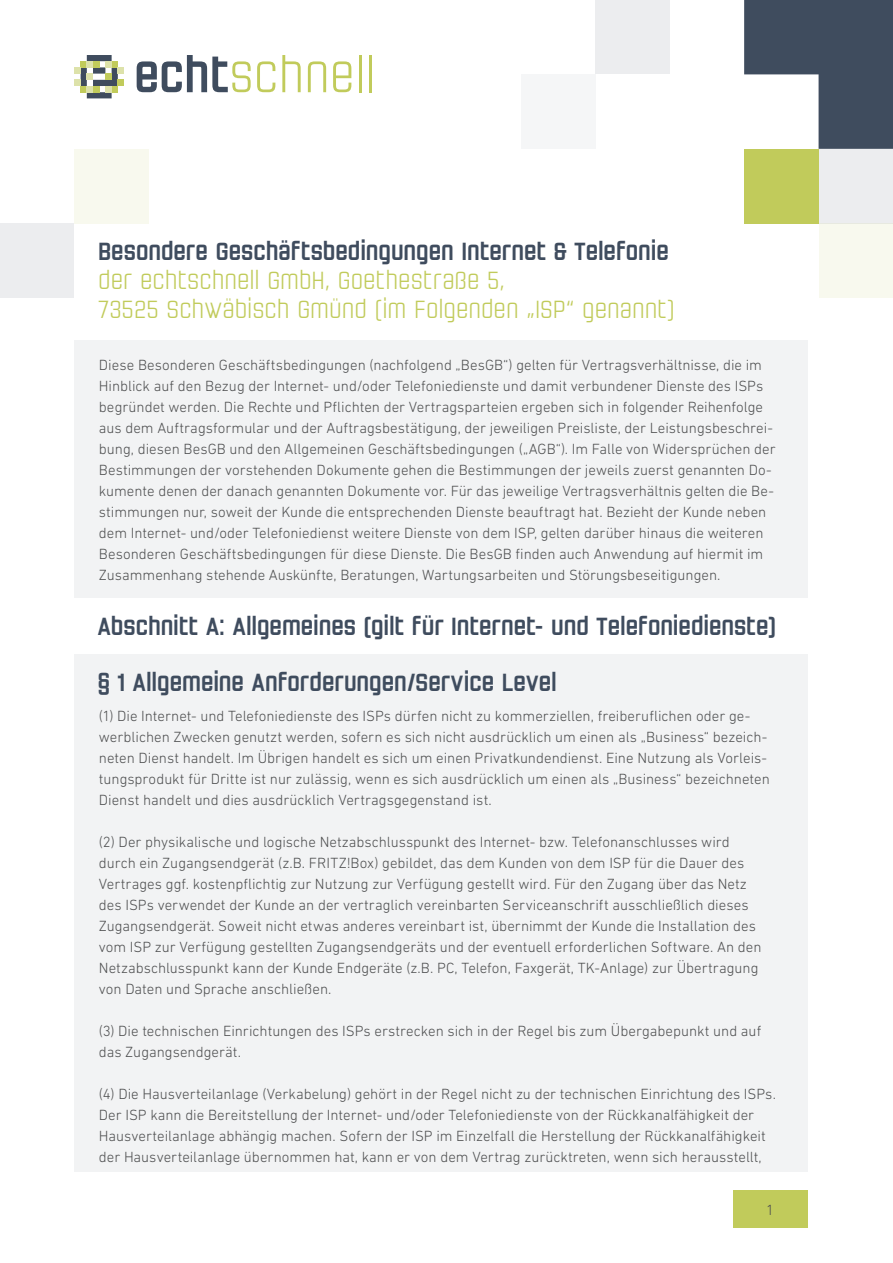
<style>
.page{position:relative;width:893px;height:1263px;background:#fff}
.page>*{position:absolute;margin:0;border:0;box-sizing:border-box;transform-origin:0 0}
.t1{font:900 24px "Necia";letter-spacing:-.005em;color:#3f4c5e}
.t2{font:24px/28.8px "Necia";letter-spacing:-.005em;color:#c1cb5b}
.t3{font:300 15px/21px "DIN Next LT Pro";color:#4e4f50}
</style>
<div class="page">
<div style="left:733px;top:1191px;width:75px;height:37px;background:#c1cb5b"></div>
<div style="left:74px;top:149px;width:75px;height:74px;background:#f8f9ee"></div>
<div style="left:0;top:223px;width:74px;height:75px;background:#ecedef"></div>
<svg style="left:744px;top:0;width:149px;height:149px"></svg>
<div style="left:819px;top:149px;width:74px;height:74px;background:#ecedef"></div>
<div style="left:819px;top:223px;width:74px;height:75px;background:#f8f9ee"></div>
<div style="left:744px;top:149px;width:75px;height:74px;background:#c1cb5b"></div>
<div style="left:595px;top:0;width:75px;height:74px;background:#ecedef"></div>
<div style="left:521px;top:74px;width:74px;height:75px;background:#f5f6f7"></div>
<svg style="left:81px;top:55px;width:43px;height:43px"></svg>
<div style="left:74px;top:67px;width:7px;height:7px;background:#dde2aa"></div>
<div style="left:118px;top:67px;width:6px;height:7px;background:#dde2aa"></div>
<div style="left:74px;top:80px;width:7px;height:6px;background:#dde2aa"></div>
<div style="left:105px;top:61px;width:7px;height:6px;background:#dde2aa"></div>
<div style="left:105px;top:86px;width:7px;height:6px;background:#dde2aa"></div>
<svg style="left:137px;top:55px;width:114px;height:37px"></svg>
<svg style="left:257px;top:61px;width:18px;height:31px"></svg>
<svg style="left:282px;top:55px;width:19px;height:37px"></svg>
<svg style="left:308px;top:61px;width:18px;height:31px"></svg>
<svg style="left:333px;top:61px;width:18px;height:31px"></svg>
<hr style="left:359px;top:55px;width:2px;height:37px;background:#c1cb5b">
<hr style="left:369px;top:55px;width:3px;height:37px;background:#c1cb5b">
<div style="left:74px;top:341px;width:734px;height:257px;background:#f2f3f4"></div>
<div style="left:74px;top:654px;width:734px;height:518px;background:#f2f3f4"></div>
<h1 class="t1" style="left:98px;top:237px;width:572px">Besondere Geschäftsbedingungen Internet &amp; Telefonie</h1>
<h1 class="t2" style="left:98px;top:266px;width:578px">der echtschnell GmbH, Goethestraße 5,<br>73525 Schwäbisch Gmünd (im Folgenden „ISP“ genannt)</h1>
<p class="t3" style="left:99px;top:354px;width:678px">Diese Besonderen Geschäftsbedingungen (nachfolgend „BesGB“) gelten für Vertragsverhältnisse, die im Hinblick auf den Bezug der Internet- und/oder Telefoniedienste und damit verbundener Dienste des ISPs begründet werden. Die Rechte und Pflichten der Vertragsparteien ergeben sich in folgender Reihenfolge aus dem Auftragsformular und der Auftragsbestätigung, der jeweiligen Preisliste, der Leistungsbeschrei&shy;bung, diesen BesGB und den Allgemeinen Geschäftsbedingungen („AGB“). Im Falle von Widersprüchen der Bestimmungen der vorstehenden Dokumente gehen die Bestimmungen der jeweils zuerst genannten Do&shy;kumente denen der danach genannten Dokumente vor. Für das jeweilige Vertragsverhältnis gelten die Be&shy;stimmungen nur, soweit der Kunde die entsprechenden Dienste beauftragt hat. Bezieht der Kunde neben dem Internet- und/oder Telefoniedienst weitere Dienste von dem ISP, gelten darüber hinaus die weiteren Besonderen Geschäftsbedingungen für diese Dienste. Die BesGB finden auch Anwendung auf hiermit im Zusammenhang stehende Auskünfte, Beratungen, Wartungsarbeiten und Störungsbeseitigungen.</p>
<h1 class="t1" style="left:98px;top:612px;width:680px">Abschnitt A: Allgemeines (gilt für Internet- und Telefoniedienste)</h1>
<h1 class="t1" style="left:98px;top:668px;width:461px">§ 1 Allgemeine Anforderungen/Service Level</h1>
<p class="t3" style="left:99px;top:705px;width:672px">(1) Die Internet- und Telefoniedienste des ISPs dürfen nicht zu kommerziellen, freiberuflichen oder ge&shy;werblichen Zwecken genutzt werden, sofern es sich nicht ausdrücklich um einen als „Business“ bezeich&shy;neten Dienst handelt. Im Übrigen handelt es sich um einen Privatkundendienst. Eine Nutzung als Vorleis&shy;tungsprodukt für Dritte ist nur zulässig, wenn es sich ausdrücklich um einen als „Business“ bezeichneten Dienst handelt und dies ausdrücklich Vertragsgegenstand ist.</p>
<p class="t3" style="left:99px;top:831px;width:664px">(2) Der physikalische und logische Netzabschlusspunkt des Internet- bzw. Telefonanschlusses wird durch ein Zugangsendgerät (z.B. FRITZ!Box) gebildet, das dem Kunden von dem ISP für die Dauer des Vertrages ggf. kostenpflichtig zur Nutzung zur Verfügung gestellt wird. Für den Zugang über das Netz des ISPs verwendet der Kunde an der vertraglich vereinbarten Serviceanschrift ausschließlich dieses Zugangsendgerät. Soweit nicht etwas anderes vereinbart ist, übernimmt der Kunde die Installation des vom ISP zur Verfügung gestellten Zugangsendgeräts und der eventuell erforderlichen Software. An den Netzabschlusspunkt kann der Kunde Endgeräte (z.B. PC, Telefon, Faxgerät, TK-Anlage) zur Übertragung von Daten und Sprache anschließen.</p>
<p class="t3" style="left:99px;top:1020px;width:664px">(3) Die technischen Einrichtungen des ISPs erstrecken sich in der Regel bis zum Übergabepunkt und auf das Zugangsendgerät.</p>
<p class="t3" style="left:99px;top:1083px;width:679px">(4) Die Hausverteilanlage (Verkabelung) gehört in der Regel nicht zu der technischen Einrichtung des ISPs.<br>Der ISP kann die Bereitstellung der Internet- und/oder Telefoniedienste von der Rückkanalfähigkeit der Hausverteilanlage abhängig machen. Sofern der ISP im Einzelfall die Herstellung der Rückkanalfähigkeit der Hausverteilanlage übernommen hat, kann er von dem Vertrag zurücktreten, wenn sich herausstellt,</p>
<p class="t3" style="left:766px;top:1199px;width:9px">1</p>
</div>
